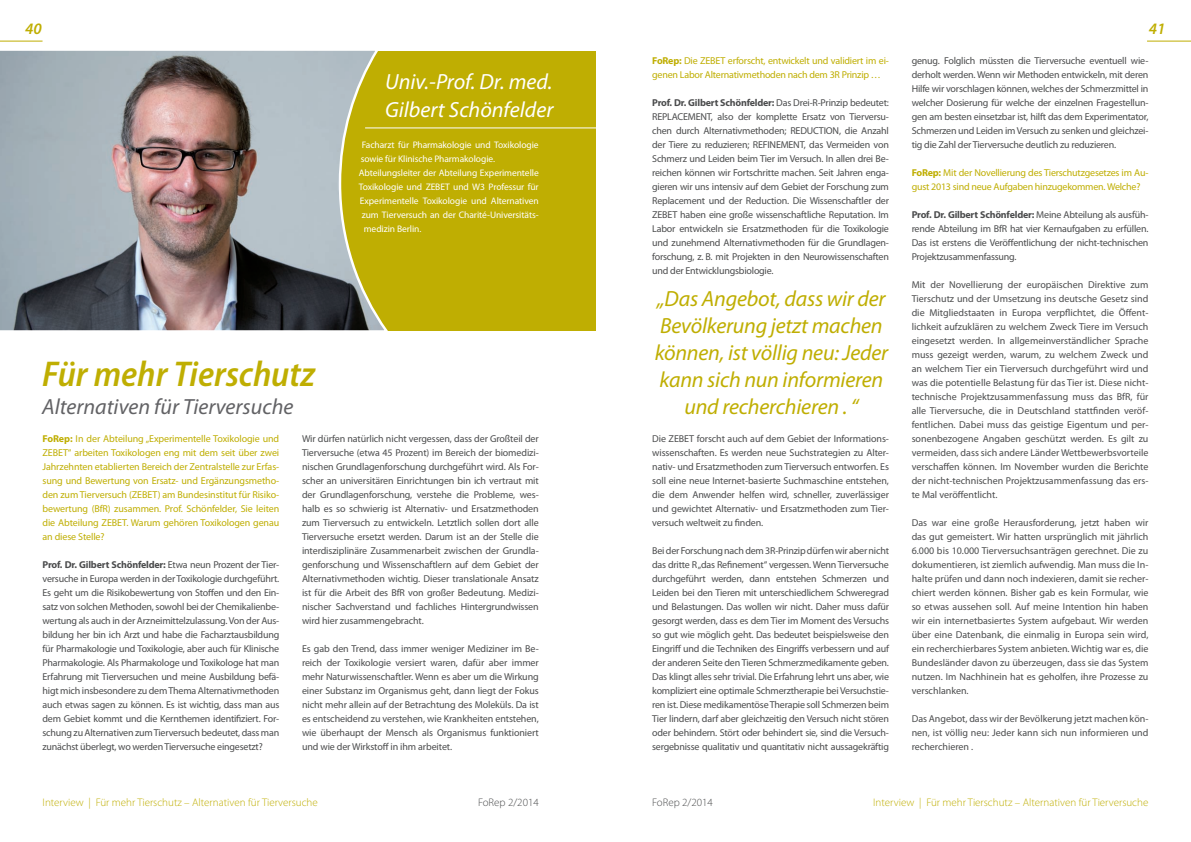
<style>
.page{position:relative;width:1191px;height:842px;background:#fff}
.page>*{position:absolute;margin:0;border:0;box-sizing:border-box;transform-origin:0 0}
.t1{font:italic 600 semi-condensed 36px "Myriad Pro";color:#bfae02}
.t2{font:italic 22px/27px "Myriad Pro";letter-spacing:-.01em;color:#bfae02;text-align:center}
.t3{font:italic 22px/28px "Myriad Pro";color:#fff}
.t4{font:italic 22px "Myriad Pro";color:#626265}
.t5{font:italic 600 16px "Myriad Pro";color:#bfae02}
.t6{font:300 11px "Myriad Pro";color:#bfae02}
.t7{font:300 11px "Myriad Pro";color:#4b4c4d}
.t8{font:10px/14px "Myriad Pro";letter-spacing:-.01em;color:#4b4c4d;text-align:justify}
.t9{font:10px/14px "Myriad Pro";letter-spacing:-.02em;color:#bfae02}
.t10{font:9.5px "Myriad Pro";letter-spacing:-.01em;color:#fff}
.s1{font-weight:700}
</style>
<div class="page">
<hr style="left:0;top:41px;width:43px;height:1px;background:#bfae02">
<hr style="left:1147px;top:41px;width:44px;height:1px;background:#bfae02">
<div style="left:181px;top:51px;width:414px;height:279px;background:#bfae02"></div>
<img style="left:0;top:50px;width:391px;height:281px">
<hr style="left:365px;top:127px;width:237px;height:1px;background:#fff">
<h3 class="t5" style="left:25px;top:18px;width:18px">40</h3>
<h3 class="t5" style="left:1149px;top:18px;width:18px">41</h3>
<h2 class="t3" style="left:385px;top:67px;width:170px">Univ.-Prof. Dr. med.<br>Gilbert Schönfelder</h2>
<p class="t10" style="left:362px;top:139px;width:178px">Facharzt für Pharmakologie und Toxikologie</p>
<p class="t10" style="left:361px;top:153px;width:136px">sowie für Klinische Pharmakologie.</p>
<p class="t10" style="left:359px;top:167px;width:182px">Abteilungsleiter der Abteilung Experimentelle</p>
<p class="t10" style="left:359px;top:181px;width:181px">Toxikologie und ZEBET und W3 Professur für</p>
<p class="t10" style="left:360px;top:195px;width:181px">Experimentelle Toxikologie und Alternativen</p>
<p class="t10" style="left:362px;top:209px;width:179px">zum Tierversuch an der Charité-Universitäts-</p>
<p class="t10" style="left:364px;top:223px;width:59px">medizin Berlin.</p>
<h1 class="t1" style="left:42px;top:351px;width:274px">Für mehr Tierschutz</h1>
<h2 class="t4" style="left:42px;top:393px;width:253px">Alternativen für Tierversuche</h2>
<p class="t8" style="left:302px;top:431px;width:238px">Wir dürfen natürlich nicht vergessen, dass der Großteil der Tierversuche (etwa 45 Prozent) im Bereich der biomedizi&shy;nischen Grundlagenforschung durchgeführt wird. Als For&shy;scher an universitären Einrichtungen bin ich vertraut mit der Grundlagenforschung, verstehe die Probleme, wes&shy;halb es so schwierig ist Alternativ- und Ersatzmethoden zum Tierversuch zu entwickeln. Letztlich sollen dort alle Tierversuche ersetzt werden. Darum ist an der Stelle die interdisziplinäre Zusammenarbeit zwischen der Grundla&shy;genforschung und Wissenschaftlern auf dem Gebiet der Alternativmethoden wichtig. Dieser translationale Ansatz ist für die Arbeit des BfR von großer Bedeutung. Medizi&shy;nischer Sachverstand und fachliches Hintergrundwissen wird hier zusammengebracht.</p>
<p class="t8" style="left:302px;top:641px;width:238px">Es gab den Trend, dass immer weniger Mediziner im Be&shy;reich der Toxikologie versiert waren, dafür aber immer mehr Naturwissenschaftler. Wenn es aber um die Wirkung einer Substanz im Organismus geht, dann liegt der Fokus nicht mehr allein auf der Betrachtung des Moleküls. Da ist es entscheidend zu verstehen, wie Krankheiten entstehen, wie überhaupt der Mensch als Organismus funktioniert und wie der Wirkstoff in ihm arbeitet.</p>
<p class="t9" style="left:43px;top:431px;width:238px;text-align:justify"><span class="s1">FoRep:</span> In der Abteilung „Experimentelle Toxikologie und ZEBET“ arbeiten Toxikologen eng mit dem seit über zwei Jahrzehnten etablierten Bereich der Zentralstelle zur Erfas&shy;sung und Bewertung von Ersatz- und Ergänzungsmetho&shy;den zum Tierversuch (ZEBET) am Bundesinstitut für Risiko&shy;bewertung (BfR) zusammen. Prof. Schönfelder, Sie leiten die Abteilung ZEBET. Warum gehören Toxikologen genau an diese Stelle?</p>
<p class="t8" style="left:43px;top:557px;width:238px"><span class="s1">Prof. Dr. Gilbert Schönfelder:</span> Etwa neun Prozent der Tier&shy;versuche in Europa werden in der Toxikologie durchgeführt.<br>Es geht um die Risikobewertung von Stoffen und den Ein&shy;satz von solchen Methoden, sowohl bei der Chemikalienbe&shy;wertung als auch in der Arzneimittelzulassung. Von der Aus&shy;bildung her bin ich Arzt und habe die Facharztausbildung für Pharmakologie und Toxikologie, aber auch für Klinische Pharmakologie. Als Pharmakologe und Toxikologe hat man Erfahrung mit Tierversuchen und meine Ausbildung befä&shy;higt mich insbesondere zu dem Thema Alternativmethoden auch etwas sagen zu können. Es ist wichtig, dass man aus dem Gebiet kommt und die Kernthemen identifiziert. For&shy;schung zu Alternativen zum Tierversuch bedeutet, dass man zunächst überlegt, wo werden Tierversuche eingesetzt?</p>
<p class="t9" style="left:652px;top:53px;width:238px"><span class="s1">FoRep:</span> Die ZEBET erforscht, entwickelt und validiert im ei&shy;genen Labor Alternativmethoden nach dem 3R Prinzip …</p>
<p class="t8" style="left:652px;top:95px;width:238px"><span class="s1">Prof. Dr. Gilbert Schönfelder:</span> Das Drei-R-Prinzip bedeutet:<br>REPLACEMENT, also der komplette Ersatz von Tierversu&shy;chen durch Alternativmethoden; REDUCTION, die Anzahl der Tiere zu reduzieren; REFINEMENT, das Vermeiden von Schmerz und Leiden beim Tier im Versuch. In allen drei Be&shy;reichen können wir Fortschritte machen. Seit Jahren enga&shy;gieren wir uns intensiv auf dem Gebiet der Forschung zum Replacement und der Reduction. Die Wissenschaftler der ZEBET haben eine große wissenschaftliche Reputation. Im Labor entwickeln sie Ersatzmethoden für die Toxikologie und zunehmend Alternativmethoden für die Grundlagen&shy;forschung, z. B. mit Projekten in den Neurowissenschaften und der Entwicklungsbiologie.</p>
<h2 class="t2" style="left:654px;top:285px;width:235px">„Das Angebot, dass wir der<br>Bevölkerung jetzt machen können, ist völlig neu: Jeder kann sich nun informieren und recherchieren . “</h2>
<p class="t8" style="left:652px;top:431px;width:238px">Die ZEBET forscht auch auf dem Gebiet der Informations&shy;wissenschaften. Es werden neue Suchstrategien zu Alter&shy;nativ- und Ersatzmethoden zum Tierversuch entworfen. Es soll eine neue Internet-basierte Suchmaschine entstehen, die dem Anwender helfen wird, schneller, zuverlässiger und gewichtet Alternativ- und Ersatzmethoden zum Tier&shy;versuch weltweit zu finden.</p>
<p class="t8" style="left:652px;top:543px;width:238px">Bei der Forschung nach dem 3R-Prinzip dürfen wir aber nicht das dritte R „das Refinement“ vergessen. Wenn Tierversuche durchgeführt werden, dann entstehen Schmerzen und Leiden bei den Tieren mit unterschiedlichem Schweregrad und Belastungen. Das wollen wir nicht. Daher muss dafür gesorgt werden, dass es dem Tier im Moment des Versuchs so gut wie möglich geht. Das bedeutet beispielsweise den Eingriff und die Techniken des Eingriffs verbessern und auf der anderen Seite den Tieren Schmerzmedikamente geben.<br>Das klingt alles sehr trivial. Die Erfahrung lehrt uns aber, wie kompliziert eine optimale Schmerztherapie bei Versuchstie&shy;ren ist. Diese medikamentöse Therapie soll Schmerzen beim Tier lindern, darf aber gleichzeitig den Versuch nicht stören oder behindern. Stört oder behindert sie, sind die Versuch&shy;sergebnisse qualitativ und quantitativ nicht aussagekräftig</p>
<p class="t8" style="left:911px;top:53px;width:238px">genug. Folglich müssten die Tierversuche eventuell wie&shy;derholt werden. Wenn wir Methoden entwickeln, mit deren Hilfe wir vorschlagen können, welches der Schmerzmittel in welcher Dosierung für welche der einzelnen Fragestellun&shy;gen am besten einsetzbar ist, hilft das dem Experimentator, Schmerzen und Leiden im Versuch zu senken und gleichzei&shy;tig die Zahl der Tierversuche deutlich zu reduzieren.</p>
<p class="t9" style="left:911px;top:165px;width:238px"><span class="s1">FoRep:</span> Mit der Novellierung des Tierschutzgesetzes im Au&shy;gust 2013 sind neue Aufgaben hinzugekommen. Welche?</p>
<p class="t8" style="left:911px;top:207px;width:238px"><span class="s1">Prof. Dr. Gilbert Schönfelder:</span> Meine Abteilung als ausfüh&shy;rende Abteilung im BfR hat vier Kernaufgaben zu erfüllen.<br>Das ist erstens die Veröffentlichung der nicht-technischen Projektzusammenfassung.</p>
<p class="t8" style="left:911px;top:277px;width:238px">Mit der Novellierung der europäischen Direktive zum Tierschutz und der Umsetzung ins deutsche Gesetz sind die Mitgliedstaaten in Europa verpflichtet, die Öffent&shy;lichkeit aufzuklären zu welchem Zweck Tiere im Versuch eingesetzt werden. In allgemeinverständlicher Sprache muss gezeigt werden, warum, zu welchem Zweck und an welchem Tier ein Tierversuch durchgeführt wird und was die potentielle Belastung für das Tier ist. Diese nicht&shy;technische Projektzusammenfassung muss das BfR, für alle Tierversuche, die in Deutschland stattfinden veröf&shy;fentlichen. Dabei muss das geistige Eigentum und per&shy;sonenbezogene Angaben geschützt werden. Es gilt zu vermeiden, dass sich andere Länder Wettbewerbsvorteile verschaffen können. Im November wurden die Berichte der nicht-technischen Projektzusammenfassung das ers&shy;te Mal veröffentlicht.</p>
<p class="t8" style="left:911px;top:515px;width:238px">Das war eine große Herausforderung, jetzt haben wir das gut gemeistert. Wir hatten ursprünglich mit jährlich 6.000 bis 10.000 Tierversuchsanträgen gerechnet. Die zu dokumentieren, ist ziemlich aufwendig. Man muss die In&shy;halte prüfen und dann noch indexieren, damit sie recher&shy;chiert werden können. Bisher gab es kein Formular, wie so etwas aussehen soll. Auf meine Intention hin haben wir ein internetbasiertes System aufgebaut. Wir werden über eine Datenbank, die einmalig in Europa sein wird, ein recherchierbares System anbieten. Wichtig war es, die Bundesländer davon zu überzeugen, dass sie das System nutzen. Im Nachhinein hat es geholfen, ihre Prozesse zu verschlanken.</p>
<p class="t8" style="left:911px;top:711px;width:238px">Das Angebot, dass wir der Bevölkerung jetzt machen kön&shy;nen, ist völlig neu: Jeder kann sich nun informieren und recherchieren .</p>
<p class="t6" style="left:43px;top:795px;width:277px">Interview | Für mehr Tierschutz – Alternativen für Tierversuche</p>
<p class="t7" style="left:478px;top:796px;width:62px">FoRep 2/2014</p>
<p class="t7" style="left:652px;top:796px;width:62px">FoRep 2/2014</p>
<p class="t6" style="left:873px;top:795px;width:277px">Interview | Für mehr Tierschutz – Alternativen für Tierversuche</p>
</div>
